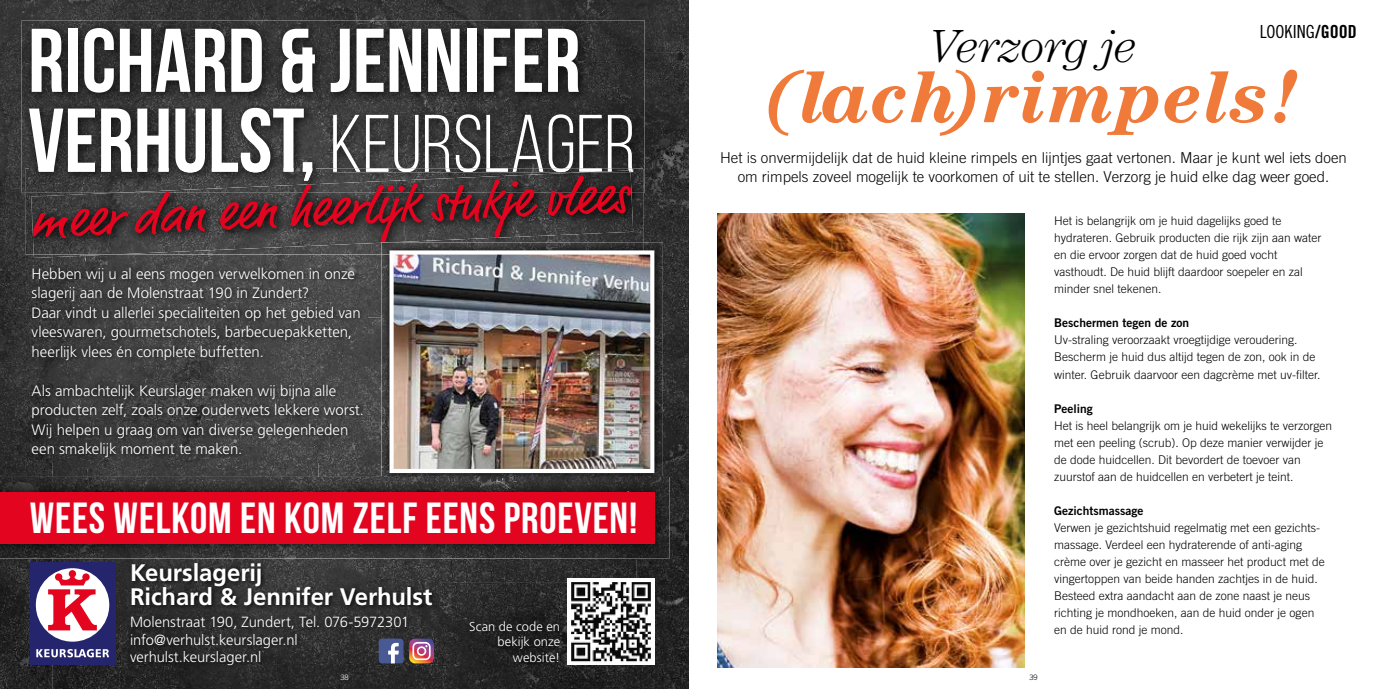
<style>
.page{position:relative;width:1378px;height:689px;background:#fff}
.page>*{position:absolute;margin:0;border:0;box-sizing:border-box;transform-origin:0 0}
.t1{font:700 90.15px "Bebas Neue";color:#fff}
.t2{font:81.15px "Bebas Neue";color:#fff}
.t3{font:italic 700 75px "Century Std";letter-spacing:.02em;color:#ef7a39}
.t4{font:51.45px "Keurmarket euro";color:#e30520}
.t5{font:italic 300 46.5px "Century Std";letter-spacing:-.02em;color:#000}
.t6{font:700 43.5px "Bebas Neue";letter-spacing:.02em;color:#fff}
.t7{font:700 23.85px/24.2px "Frutiger LT Std";letter-spacing:-.005em;color:#fff}
.t8{font:18px "Trade Gothic LT Std Cn 18";color:#000}
.t9{font:300 15px/19.5px "Frutiger LT Std";color:#fff}
.t10{font:300 15px/19.5px "Trade Gothic LT Std";color:#000;text-align:center}
.t11{font:300 14.7px/17.7px "Frutiger LT Std";letter-spacing:-.005em;color:#fff}
.t12{font:300 12.9px/15.5px "Frutiger LT Std";letter-spacing:.005em;color:#fff;text-align:right}
.t13{font:300 12px/17px "Trade Gothic LT Std";color:#000}
.t14{font:12px "Trade Gothic LT Std Bd 2";color:#000}
.t15{font:300 7.5px "Trade Gothic LT Std";color:#fff}
.t16{font:300 7.5px "Trade Gothic LT Std";color:#000}
.s1{font-weight:700;font-size:90.15px}
.s2{font-family:"Trade Gothic LT Std Bd Cn 20"}
</style>
<div class="page">
<img style="left:717px;top:214px;width:308px;height:454px">
<img style="left:0;top:0;width:689px;height:52px">
<img style="left:0;top:52px;width:52px;height:637px">
<img style="left:637px;top:52px;width:52px;height:637px">
<img style="left:52px;top:254px;width:329px;height:63px">
<img style="left:318px;top:317px;width:63px;height:160px">
<img style="left:52px;top:463px;width:266px;height:14px">
<img style="left:52px;top:558px;width:106px;height:131px">
<img style="left:158px;top:558px;width:479px;height:25px">
<img style="left:424px;top:583px;width:159px;height:106px">
<img style="left:158px;top:671px;width:266px;height:18px">
<img style="left:583px;top:665px;width:54px;height:24px">
<img style="left:34px;top:254px;width:79px;height:4px">
<img style="left:128px;top:560px;width:310px;height:111px">
<img style="left:467px;top:619px;width:98px;height:48px">
<img style="left:29px;top:265px;width:338px;height:198px">
<div style="left:30px;top:562px;width:85px;height:102px;background:#24256d"></div>
<div style="left:36px;top:568px;width:73px;height:73px;background:#fff;border-radius:50%"></div>
<svg style="left:48px;top:570px;width:49px;height:60px"></svg>
<svg style="left:36px;top:649px;width:73px;height:8px"></svg>
<img style="left:0;top:477px;width:669px;height:81px">
<div style="left:0;top:492px;width:654px;height:52px;background:#e30520"></div>
<svg style="left:379px;top:638px;width:24px;height:25px"></svg>
<svg style="left:409px;top:638px;width:25px;height:25px"></svg>
<img style="left:22px;top:20px;width:622px;height:173px">
<img style="left:29px;top:108px;width:287px;height:61px">
<img style="left:333px;top:114px;width:300px;height:55px">
<img style="left:25px;top:169px;width:618px;height:24px">
<img style="left:29px;top:169px;width:287px;height:12px">
<img style="left:333px;top:169px;width:300px;height:3px">
<img style="left:31px;top:193px;width:602px;height:61px">
<img style="left:118px;top:172px;width:513px;height:21px">
<img style="left:589px;top:170px;width:41px;height:2px">
<img style="left:381px;top:242px;width:282px;height:235px">
<img style="left:381px;top:477px;width:282px;height:4px">
<img style="left:381px;top:242px;width:262px;height:12px">
<img style="left:394px;top:255px;width:255px;height:213px">
<div style="left:389px;top:250px;width:265px;height:223px;border:4px solid #fff"></div>
<img style="left:568px;top:578px;width:86px;height:86px">
<h1 class="t1" style="left:28px;top:11px;width:554px">RICHARD &amp; JENNIFER</h1>
<h2 class="t2" style="left:28px;top:100px;width:609px"><span class="s1">VERHULST,</span> KEURSLAGER</h2>
<h3 class="t4" style="left:31px;top:193px;width:597px;rotate:-3deg">meer dan een heerlijk stukje vlees</h3>
<p class="t9" style="left:32px;top:264px;width:331px">Hebben wij u al eens mogen verwelkomen in onze slagerij aan de Molenstraat 190 in Zundert?<br>Daar vindt u allerlei specialiteiten op het gebied van vleeswaren, gourmetschotels, barbecuepakketten, heerlijk vlees én complete buffetten.</p>
<p class="t9" style="left:32px;top:381px;width:334px">Als ambachtelijk Keurslager maken wij bijna alle producten zelf, zoals onze ouderwets lekkere worst.<br>Wij helpen u graag om van diverse gelegenheden een smakelijk moment te maken.</p>
<h3 class="t6" style="left:30px;top:494px;width:609px">WEES WELKOM EN KOM ZELF EENS PROEVEN!</h3>
<h3 class="t7" style="left:130px;top:561px;width:304px">Keurslagerij<br>Richard &amp; Jennifer Verhulst</h3>
<p class="t11" style="left:130px;top:613px;width:281px">Molenstraat 190, Zundert, Tel. 076-5972301 info@verhulst.keurslager.nl verhulst.keurslager.nl</p>
<p class="t12" style="left:469px;top:619px;width:92px">Scan de code en bekijk onze website!</p>
<h3 class="t8" style="left:1259px;top:21px;width:99px">LOOKING<span class="s2">/GOOD</span></h3>
<h3 class="t5" style="left:930px;top:20px;width:208px">Verzorg je</h3>
<h3 class="t3" style="left:767px;top:53px;width:534px">(lach)rimpels!</h3>
<p class="t10" style="left:720px;top:148px;width:628px">Het is onvermijdelijk dat de huid kleine rimpels en lijntjes gaat vertonen. Maar je kunt wel iets doen om rimpels zoveel mogelijk te voorkomen of uit te stellen. Verzorg je huid elke dag weer goed.</p>
<p class="t13" style="left:1054px;top:212px;width:269px">Het is belangrijk om je huid dagelijks goed te hydrateren. Gebruik producten die rijk zijn aan water en die ervoor zorgen dat de huid goed vocht vasthoudt. De huid blijft daardoor soepeler en zal minder snel tekenen.</p>
<p class="t14" style="left:1054px;top:316px;width:136px">Beschermen tegen de zon</p>
<p class="t13" style="left:1054px;top:331px;width:268px">Uv-straling veroorzaakt vroegtijdige veroudering.<br>Bescherm je huid dus altijd tegen de zon, ook in de winter. Gebruik daarvoor een dagcrème met uv-filter.</p>
<p class="t14" style="left:1054px;top:401px;width:40px">Peeling</p>
<p class="t13" style="left:1054px;top:417px;width:279px">Het is heel belangrijk om je huid wekelijks te verzorgen met een peeling (scrub). Op deze manier verwijder je de dode huidcellen. Dit bevordert de toevoer van zuurstof aan de huidcellen en verbetert je teint.</p>
<p class="t14" style="left:1054px;top:503px;width:91px">Gezichtsmassage</p>
<p class="t13" style="left:1054px;top:519px;width:272px">Verwen je gezichtshuid regelmatig met een gezichts&shy;massage. Verdeel een hydraterende of anti-aging crème over je gezicht en masseer het product met de vingertoppen van beide handen zachtjes in de huid.<br>Besteed extra aandacht aan de zone naast je neus richting je mondhoeken, aan de huid onder je ogen en de huid rond je mond.</p>
<p class="t15" style="left:340px;top:672px;width:10px">38</p>
<p class="t16" style="left:1029px;top:672px;width:10px">39</p>
</div>
